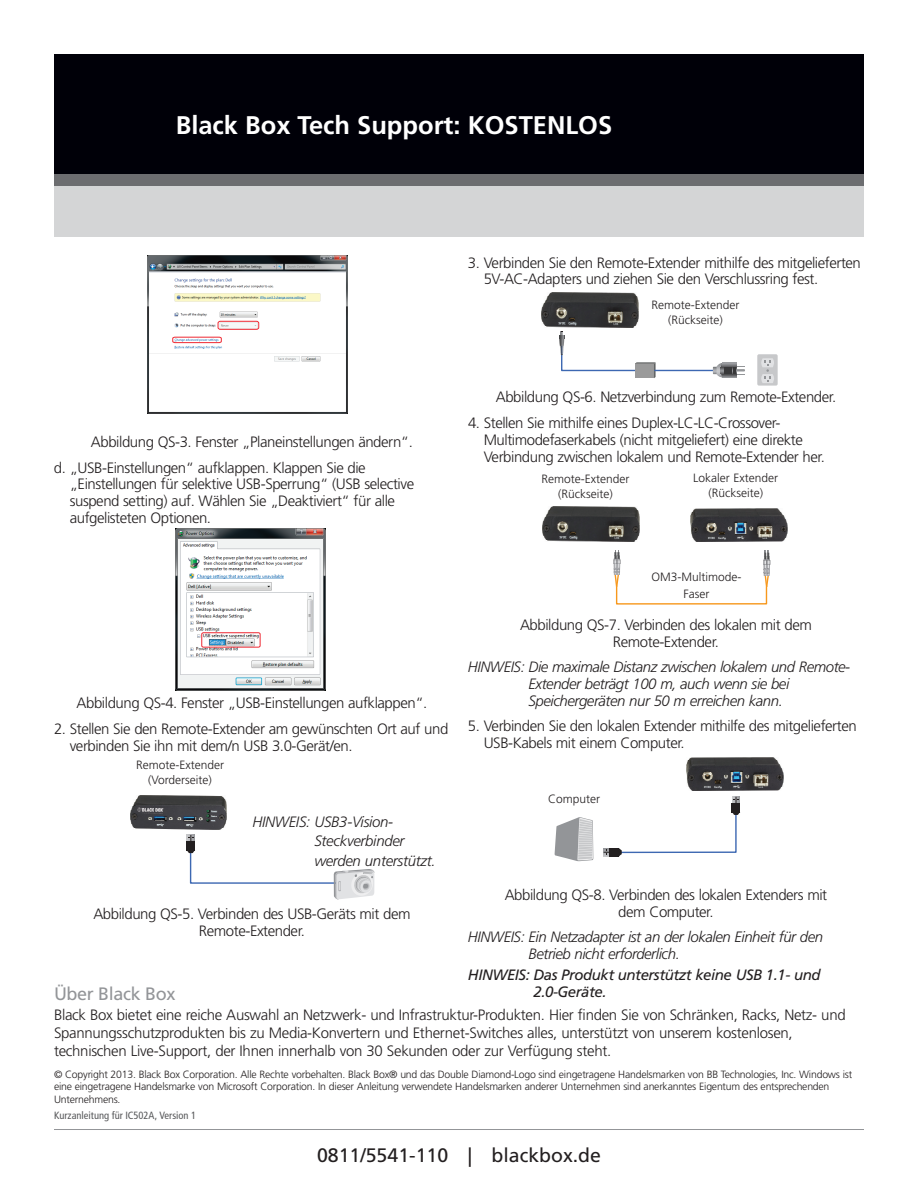
<style>
.page{position:relative;width:918px;height:1188px;background:#fff}
.page>*{position:absolute;margin:0;border:0;box-sizing:border-box;transform-origin:0 0}
.t1{font:700 25.5px "Frutiger";color:#fff}
.t2{font:19.5px "Frutiger";color:#231f20}
.t3{font:18px "Frutiger";letter-spacing:-.02em;color:#939598}
.t4{font:300 15px/16.8px "Frutiger";letter-spacing:-.03em;color:#231f20}
.t5{font:italic 300 15px/16.8px "Frutiger";letter-spacing:-.03em;color:#231f20}
.t6{font:italic 15px/16.8px "Frutiger";letter-spacing:-.03em;color:#231f20}
.t7{font:300 12px/15px "Frutiger";color:#231f20;text-align:center}
.t8{font:300 10.5px/12.6px "Frutiger";letter-spacing:-.02em;color:#231f20}
.t9{font:condensed 10.5px "Frutiger";color:#57585a}
</style>
<div class="page">
<hr style="left:54px;top:1129px;width:810px;height:1px;background:#939598">
<div style="left:54px;top:54px;width:810px;height:130px;background:#000008"></div>
<div style="left:54px;top:186px;width:810px;height:51px;background:#d4d5d6"></div>
<div style="left:54px;top:175px;width:810px;height:11px;background:#6c6d70"></div>
<img style="left:147px;top:256px;width:201px;height:157px">
<svg style="left:172px;top:336px;width:50px;height:7px"></svg>
<div style="left:218px;top:321px;width:41px;height:9px;border:1px solid #ee2832;border-radius:2px"></div>
<img style="left:175px;top:529px;width:151px;height:161px">
<div style="left:201px;top:632px;width:59px;height:16px;border:1px solid #ee2832;border-radius:2px"></div>
<img style="left:131px;top:796px;width:96px;height:34px">
<div style="left:186px;top:841px;width:9px;height:9px;background:#231f20"></div>
<svg style="left:186px;top:850px;width:188px;height:49px"></svg>
<svg style="left:187px;top:835px;width:8px;height:6px"></svg>
<div style="left:757px;top:354px;width:21px;height:32px;background:#c7c8ca;border-radius:2px"></div>
<svg style="left:761px;top:358px;width:13px;height:25px"></svg>
<img style="left:541px;top:293px;width:97px;height:35px">
<svg style="left:559px;top:332px;width:97px;height:46px"></svg>
<hr style="left:654px;top:370px;width:75px;height:1px;background:#3d68b2">
<svg style="left:713px;top:363px;width:32px;height:14px"></svg>
<div style="left:616px;top:586px;width:151px;height:19px;border:1px solid #f7981d"></div>
<img style="left:542px;top:507px;width:97px;height:35px">
<img style="left:690px;top:508px;width:97px;height:34px">
<svg style="left:613px;top:550px;width:7px;height:38px"></svg>
<svg style="left:763px;top:551px;width:7px;height:38px"></svg>
<img style="left:686px;top:757px;width:97px;height:33px">
<svg style="left:555px;top:817px;width:38px;height:44px;background:#b7b9bb"></svg>
<svg style="left:604px;top:797px;width:136px;height:60px"></svg>
<h1 class="t1" style="left:176px;top:110px;width:438px">Black Box Tech Support: KOSTENLOS</h1>
<p class="t4" style="left:484px;top:254px;width:379px;text-indent:-16px">3. Verbinden Sie den Remote-Extender mithilfe des mitgelieferten<br>5V-AC-Adapters und ziehen Sie den Verschlussring fest.</p>
<p class="t7" style="left:651px;top:297px;width:89px">Remote-Extender (Rückseite)</p>
<p class="t4" style="left:54px;top:429px;width:361px;line-height:25.5px;text-indent:37px">Abbildung QS-3. Fenster „Planeinstellungen ändern“. d. „USB-Einstellungen“ aufklappen. Klappen Sie die</p>
<p class="t4" style="left:70px;top:476px;width:346px">„Einstellungen für selektive USB-Sperrung“ (USB selective suspend setting) auf. Wählen Sie „Deaktiviert“ für alle aufgelisteten Optionen.</p>
<p class="t4" style="left:77px;top:695px;width:352px">Abbildung QS-4. Fenster „USB-Einstellungen aufklappen“.</p>
<p class="t4" style="left:70px;top:720px;width:380px;text-indent:-16px">2. Stellen Sie den Remote-Extender am gewünschten Ort auf und verbinden Sie ihn mit dem/n USB 3.0-Gerät/en.</p>
<p class="t7" style="left:136px;top:757px;width:89px">Remote-Extender (Vorderseite)</p>
<p class="t5" style="left:314px;top:812px;width:123px;line-height:19.5px;text-indent:-62px">HINWEIS: USB3-Vision-<br>Steckverbinder werden unterstützt.</p>
<p class="t4" style="left:496px;top:389px;width:342px">Abbildung QS-6. Netzverbindung zum Remote-Extender.</p>
<p class="t4" style="left:484px;top:415px;width:343px;text-indent:-16px">4. Stellen Sie mithilfe eines Duplex-LC-LC-Crossover-<br>Multimodefaserkabels (nicht mitgeliefert) eine direkte<br>Verbindung zwischen lokalem und Remote-Extender her.</p>
<p class="t7" style="left:541px;top:471px;width:89px">Remote-Extender (Rückseite)</p>
<p class="t7" style="left:693px;top:470px;width:86px">Lokaler Extender (Rückseite)</p>
<p class="t7" style="left:652px;top:568px;width:91px;line-height:17.7px">OM3-Multimode-<br>Faser</p>
<p class="t4" style="left:520px;top:617px;width:293px;text-align:center">Abbildung QS-7. Verbinden des lokalen mit dem<br>Remote‑Extender.</p>
<p class="t5" style="left:468px;top:659px;width:384px;text-align:center">HINWEIS: Die maximale Distanz zwischen lokalem und Remote-<br>Extender beträgt 100 m, auch wenn sie bei<br>Speichergeräten nur 50 m erreichen kann.</p>
<p class="t4" style="left:484px;top:718px;width:375px;text-indent:-16px">5. Verbinden Sie den lokalen Extender mithilfe des mitgelieferten<br>USB-Kabels mit einem Computer.</p>
<p class="t7" style="left:548px;top:791px;width:54px">Computer</p>
<p class="t4" style="left:505px;top:886px;width:324px;text-align:center">Abbildung QS-8. Verbinden des lokalen Extenders mit dem Computer.</p>
<p class="t5" style="left:529px;top:929px;width:296px;text-indent:-61px">HINWEIS: Ein Netzadapter ist an der lokalen Einheit für den<br>Betrieb nicht erforderlich.</p>
<p class="t6" style="left:534px;top:966px;width:289px;text-indent:-66px">HINWEIS: Das Produkt unterstützt keine USB 1.1- und<br>2.0-Geräte.</p>
<p class="t4" style="left:93px;top:906px;width:319px;text-align:center">Abbildung QS-5. Verbinden des USB-Geräts mit dem<br>Remote‑Extender.</p>
<p class="t3" style="left:54px;top:983px;width:123px">Über Black Box</p>
<p class="t4" style="left:54px;top:1006px;width:793px;line-height:18px">Black Box bietet eine reiche Auswahl an Netzwerk- und Infrastruktur-Produkten. Hier finden Sie von Schränken, Racks, Netz- und<br>Spannungsschutzprodukten bis zu Media-Konvertern und Ethernet-Switches alles, unterstützt von unserem kostenlosen, technischen Live-Support, der Ihnen innerhalb von 30 Sekunden oder zur Verfügung steht.</p>
<p class="t8" style="left:54px;top:1068px;width:800px">© Copyright 2013. Black Box Corporation. Alle Rechte vorbehalten. Black Box® und das Double Diamond-Logo sind eingetragene Handelsmarken von BB Technologies, Inc. Windows ist eine eingetragene Handelsmarke von Microsoft Corporation. In dieser Anleitung verwendete Handelsmarken anderer Unternehmen sind anerkanntes Eigentum des entsprechenden<br>Unternehmens.</p>
<p class="t9" style="left:54px;top:1109px;width:144px">Kurzanleitung für IC502A, Version 1</p>
<h2 class="t2" style="left:317px;top:1144px;width:285px">0811/5541-110 | blackbox.de</h2>
</div>
